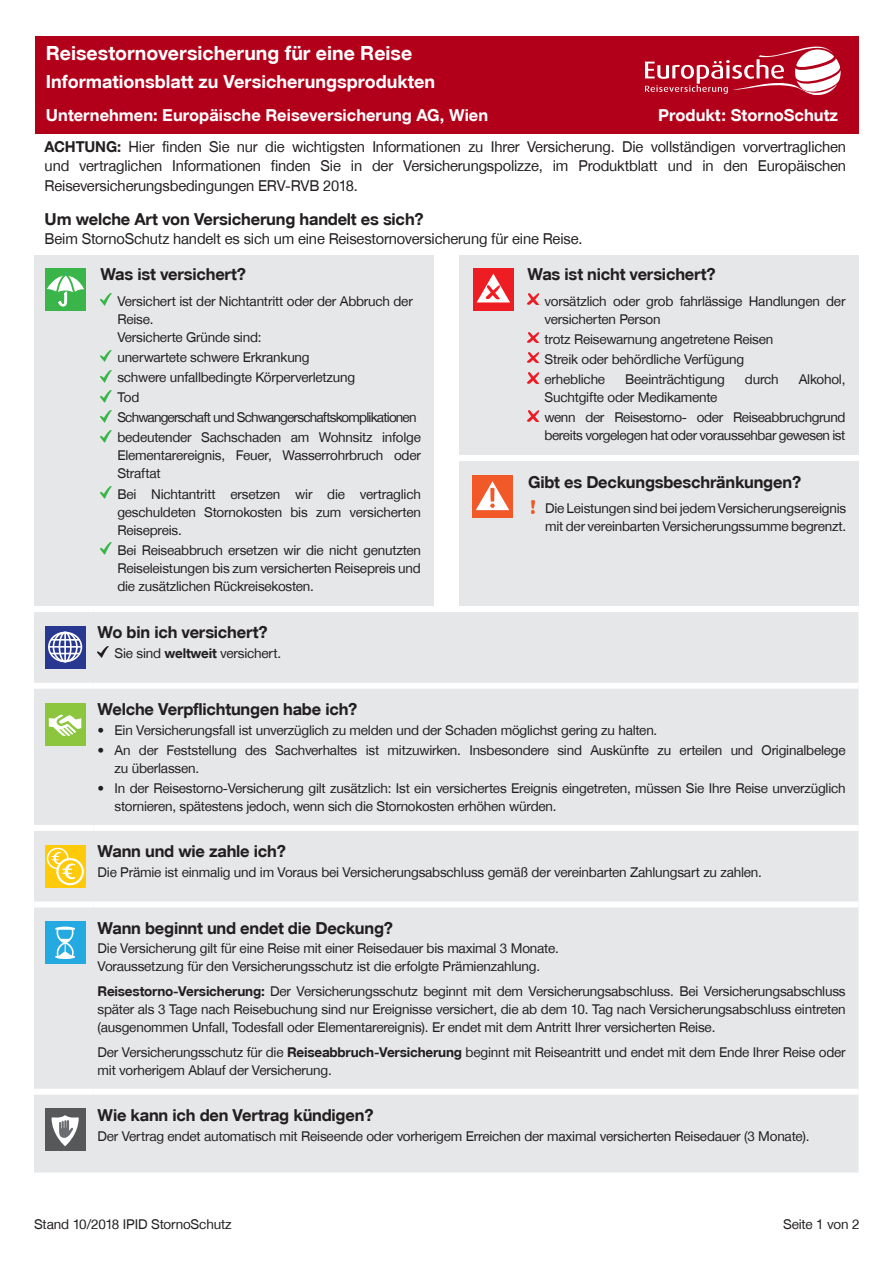
<style>
.page{position:relative;width:893px;height:1263px;background:#fff}
.page>*{position:absolute;margin:0;border:0;box-sizing:border-box;transform-origin:0 0}
.Form_title{font:19.5px "Helvetica Fet";color:#fff}
.Form_sub_title{font:18px "Helvetica Fet";color:#fff}
.Überschrift_2_-_Frag{font:16.5px "Helvetica Fet";letter-spacing:-.015em;color:#231f20}
.Company_Product_head{font:16.5px "Helvetica Fet";color:#fff}
.Form_intro{font:15px/19.5px "Helvetica Nor";letter-spacing:-.01em;color:#231f20;text-align:justify}
.Covered_bullets{font:13.5px/18px "Helvetica Nor";letter-spacing:-.015em;color:#231f20}
.Fließtext_ohne_Aufz{font:13.5px/18px "Helvetica Nor";letter-spacing:-.015em;color:#231f20}
.Covered_bullets-2{font:13.5px "Helvetica Nor";letter-spacing:-.06em;color:#231f20}
.Impressium{font:13.5px "Helvetica Nor";letter-spacing:-.01em;color:#231f20}
.s1{font-family:"Helvetica Fet"}
</style>
<div class="page">
<div style="left:34px;top:255px;width:400px;height:351px;background:#e6e7e9"></div>
<div style="left:459px;top:255px;width:400px;height:200px;background:#e6e7e9"></div>
<svg style="left:100px;top:294px;width:11px;height:12px"></svg>
<svg style="left:100px;top:350px;width:11px;height:12px"></svg>
<svg style="left:100px;top:370px;width:11px;height:12px"></svg>
<svg style="left:100px;top:390px;width:11px;height:12px"></svg>
<svg style="left:100px;top:410px;width:11px;height:12px"></svg>
<svg style="left:100px;top:430px;width:11px;height:12px"></svg>
<svg style="left:100px;top:487px;width:11px;height:12px"></svg>
<svg style="left:100px;top:543px;width:11px;height:12px"></svg>
<svg style="left:527px;top:294px;width:11px;height:11px"></svg>
<svg style="left:527px;top:332px;width:11px;height:11px"></svg>
<svg style="left:527px;top:352px;width:11px;height:11px"></svg>
<svg style="left:527px;top:372px;width:11px;height:11px"></svg>
<svg style="left:527px;top:410px;width:11px;height:11px"></svg>
<div style="left:459px;top:462px;width:400px;height:144px;background:#e6e7e9"></div>
<svg style="left:531px;top:500px;width:4px;height:13px"></svg>
<div style="left:34px;top:612px;width:824px;height:560px;background:#e6e7e9"></div>
<div style="left:93px;top:683px;width:765px;height:6px;background:#fff"></div>
<div style="left:93px;top:825px;width:765px;height:6px;background:#fff"></div>
<div style="left:93px;top:901px;width:765px;height:6px;background:#fff"></div>
<div style="left:34px;top:683px;width:59px;height:6px;background:#fff"></div>
<div style="left:34px;top:825px;width:59px;height:6px;background:#fff"></div>
<div style="left:34px;top:901px;width:59px;height:6px;background:#fff"></div>
<div style="left:34px;top:1089px;width:59px;height:6px;background:#fff"></div>
<div style="left:93px;top:1089px;width:765px;height:6px;background:#fff"></div>
<svg style="left:45px;top:626px;width:41px;height:43px"></svg>
<div style="left:48px;top:632px;width:34px;height:30px;border:2px solid #fff;border-radius:50%"></div>
<div style="left:53px;top:632px;width:25px;height:30px;border:2px solid #fff;border-radius:50%"></div>
<div style="left:59px;top:632px;width:13px;height:30px;border:2px solid #fff;border-radius:50%"></div>
<hr style="left:64px;top:632px;width:2px;height:30px;background:#fff">
<hr style="left:51px;top:639px;width:29px;height:2px;background:#fff">
<svg style="left:51px;top:653px;width:29px;height:1px"></svg>
<hr style="left:49px;top:646px;width:32px;height:2px;background:#fff">
<svg style="left:98px;top:646px;width:10px;height:12px"></svg>
<div style="left:45px;top:703px;width:41px;height:42px;background:#8bc63e"></div>
<svg style="left:49px;top:714px;width:33px;height:22px"></svg>
<div style="left:45px;top:845px;width:41px;height:42px;background:#feca0a"></div>
<div style="left:47px;top:848px;width:22px;height:21px;border:2px solid #fff;border-radius:50%"></div>
<svg style="left:57px;top:859px;width:26px;height:25px"></svg>
<div style="left:56px;top:858px;width:28px;height:27px;border:2px solid #fff;border-radius:50%"></div>
<svg style="left:51px;top:851px;width:25px;height:29px"></svg>
<div style="left:45px;top:921px;width:41px;height:43px;background:#24aae1"></div>
<svg style="left:55px;top:927px;width:20px;height:32px"></svg>
<div style="left:45px;top:1109px;width:41px;height:42px;background:#57585a"></div>
<svg style="left:52px;top:1115px;width:27px;height:31px"></svg>
<div style="left:472px;top:476px;width:41px;height:42px;background:#f15929"></div>
<svg style="left:476px;top:481px;width:33px;height:29px"></svg>
<div style="left:45px;top:268px;width:41px;height:42px;background:#3ab54a"></div>
<svg style="left:47px;top:271px;width:37px;height:35px"></svg>
<div style="left:473px;top:268px;width:41px;height:42px;background:#ee1d23"></div>
<svg style="left:477px;top:274px;width:33px;height:28px"></svg>
<div style="left:35px;top:36px;width:824px;height:98px;background:#b2001a"></div>
<svg style="left:645px;top:46px;width:196px;height:49px"></svg>
<p class="Form_title" style="left:46px;top:41px;width:368px">Reisestornoversicherung für eine Reise</p>
<p class="Form_sub_title" style="left:46px;top:71px;width:391px">Informationsblatt zu Versicherungsprodukten</p>
<p class="Company_Product_head" style="left:46px;top:105px;width:444px">Unternehmen: Europäische Reiseversicherung AG, Wien</p>
<p class="Company_Product_head" style="left:658px;top:105px;width:181px">Produkt: StornoSchutz</p>
<p class="Form_intro" style="left:45px;top:136px;width:803px"><span class="s1">ACHTUNG:</span> Hier finden Sie nur die wichtigsten Informationen zu Ihrer Versicherung. Die vollständigen vorvertraglichen und vertraglichen Informationen finden Sie in der Versicherungspolizze, im Produktblatt und in den Europäischen Reiseversicherungsbedingungen ERV-RVB 2018.</p>
<p class="Überschrift_2_-_Frag" style="left:45px;top:208px;width:381px">Um welche Art von Versicherung handelt es sich?</p>
<p class="Form_intro" style="left:45px;top:229px;width:539px">Beim StornoSchutz handelt es sich um eine Reisestornoversicherung für eine Reise.</p>
<p class="Überschrift_2_-_Frag" style="left:100px;top:264px;width:147px">Was ist versichert?</p>
<p class="Covered_bullets" style="left:117px;top:292px;width:297px">Versichert ist der Nichtantritt oder der Abbruch der<br>Reise.<br>Versicherte Gründe sind:</p>
<p class="Covered_bullets" style="left:117px;top:348px;width:194px">unerwartete schwere Erkrankung</p>
<p class="Covered_bullets" style="left:117px;top:368px;width:239px">schwere unfallbedingte Körperverletzung</p>
<p class="Covered_bullets" style="left:117px;top:388px;width:23px">Tod</p>
<p class="Covered_bullets-2" style="left:117px;top:409px;width:301px">Schwangerschaft und Schwangerschaftskomplikationen</p>
<p class="Covered_bullets" style="left:117px;top:428px;width:305px;text-align:justify">bedeutender Sachschaden am Wohnsitz infolge Elementarereignis, Feuer, Wasserrohrbruch oder Straftat</p>
<p class="Covered_bullets" style="left:117px;top:485px;width:305px;text-align:justify">Bei Nichtantritt ersetzen wir die vertraglich geschuldeten Stornokosten bis zum versicherten Reisepreis.</p>
<p class="Covered_bullets" style="left:117px;top:541px;width:305px;text-align:justify">Bei Reiseabbruch ersetzen wir die nicht genutzten Reiseleistungen bis zum versicherten Reisepreis und die zusätzlichen Rückreisekosten.</p>
<p class="Überschrift_2_-_Frag" style="left:527px;top:264px;width:190px">Was ist nicht versichert?</p>
<p class="Covered_bullets" style="left:544px;top:292px;width:302px">vorsätzlich oder grob fahrlässige Handlungen der versicherten Person</p>
<p class="Covered_bullets" style="left:544px;top:330px;width:230px">trotz Reisewarnung angetretene Reisen</p>
<p class="Covered_bullets" style="left:544px;top:350px;width:201px">Streik oder behördliche Verfügung</p>
<p class="Covered_bullets" style="left:544px;top:370px;width:62px">erhebliche</p>
<p class="Covered_bullets" style="left:625px;top:370px;width:101px">Beeinträchtigung</p>
<p class="Covered_bullets" style="left:745px;top:370px;width:35px">durch</p>
<p class="Covered_bullets" style="left:799px;top:370px;width:48px">Alkohol,</p>
<p class="Covered_bullets" style="left:544px;top:388px;width:174px">Suchtgifte oder Medikamente</p>
<p class="Covered_bullets" style="left:544px;top:408px;width:302px">wenn der Reisestorno- oder Reiseabbruchgrund bereits vorgelegen hat oder voraussehbar gewesen ist</p>
<p class="Überschrift_2_-_Frag" style="left:528px;top:472px;width:275px">Gibt es Deckungsbeschränkungen?</p>
<p class="Covered_bullets" style="left:545px;top:499px;width:303px">Die Leistungen sind bei jedem Versicherungsereignis mit der vereinbarten Versicherungssumme begrenzt.</p>
<p class="Überschrift_2_-_Frag" style="left:98px;top:622px;width:171px">Wo bin ich versichert?</p>
<p class="Covered_bullets" style="left:115px;top:644px;width:168px">Sie sind <span class="s1">weltweit</span> versichert.</p>
<p class="Überschrift_2_-_Frag" style="left:98px;top:699px;width:261px">Welche Verpflichtungen habe ich?</p>
<p class="Covered_bullets" style="left:98px;top:721px;width:561px">• Ein Versicherungsfall ist unverzüglich zu melden und der Schaden möglichst gering zu halten.</p>
<p class="Covered_bullets" style="left:115px;top:741px;width:733px;text-indent:-17px">• An der Feststellung des Sachverhaltes ist mitzuwirken. Insbesondere sind Auskünfte zu erteilen und Originalbelege zu überlassen.</p>
<p class="Covered_bullets" style="left:115px;top:779px;width:733px;text-indent:-17px">• In der Reisestorno-Versicherung gilt zusätzlich: Ist ein versichertes Ereignis eingetreten, müssen Sie Ihre Reise unverzüglich stornieren, spätestens jedoch, wenn sich die Stornokosten erhöhen würden.</p>
<p class="Überschrift_2_-_Frag" style="left:98px;top:841px;width:190px">Wann und wie zahle ich?</p>
<p class="Covered_bullets" style="left:98px;top:863px;width:666px">Die Prämie ist einmalig und im Voraus bei Versicherungsabschluss gemäß der vereinbarten Zahlungsart zu zahlen.</p>
<p class="Überschrift_2_-_Frag" style="left:98px;top:918px;width:297px">Wann beginnt und endet die Deckung?</p>
<p class="Fließtext_ohne_Aufz" style="left:98px;top:939px;width:463px">Die Versicherung gilt für eine Reise mit einer Reisedauer bis maximal 3 Monate.<br>Voraussetzung für den Versicherungsschutz ist die erfolgte Prämienzahlung.</p>
<p class="Fließtext_ohne_Aufz" style="left:98px;top:982px;width:750px;text-align:justify"><span class="s1">Reisestorno-Versicherung:</span> Der Versicherungsschutz beginnt mit dem Versicherungsabschluss. Bei Versicherungsabschluss später als 3 Tage nach Reisebuchung sind nur Ereignisse versichert, die ab dem 10. Tag nach Versicherungsabschluss eintreten (ausgenommen Unfall, Todesfall oder Elementarereignis). Er endet mit dem Antritt Ihrer versicherten Reise.</p>
<p class="Fließtext_ohne_Aufz" style="left:98px;top:1043px;width:750px">Der Versicherungsschutz für die <span class="s1">Reiseabbruch-Versicherung</span> beginnt mit Reiseantritt und endet mit dem Ende Ihrer Reise oder mit vorherigem Ablauf der Versicherung.</p>
<p class="Überschrift_2_-_Frag" style="left:98px;top:1105px;width:277px">Wie kann ich den Vertrag kündigen?</p>
<p class="Covered_bullets" style="left:98px;top:1126px;width:713px">Der Vertrag endet automatisch mit Reiseende oder vorherigem Erreichen der maximal versicherten Reisedauer (3 Monate).</p>
<p class="Impressium" style="left:34px;top:1216px;width:199px">Stand 10/2018 IPID StornoSchutz</p>
<p class="Impressium" style="left:783px;top:1216px;width:78px">Seite 1 von 2</p>
</div>
